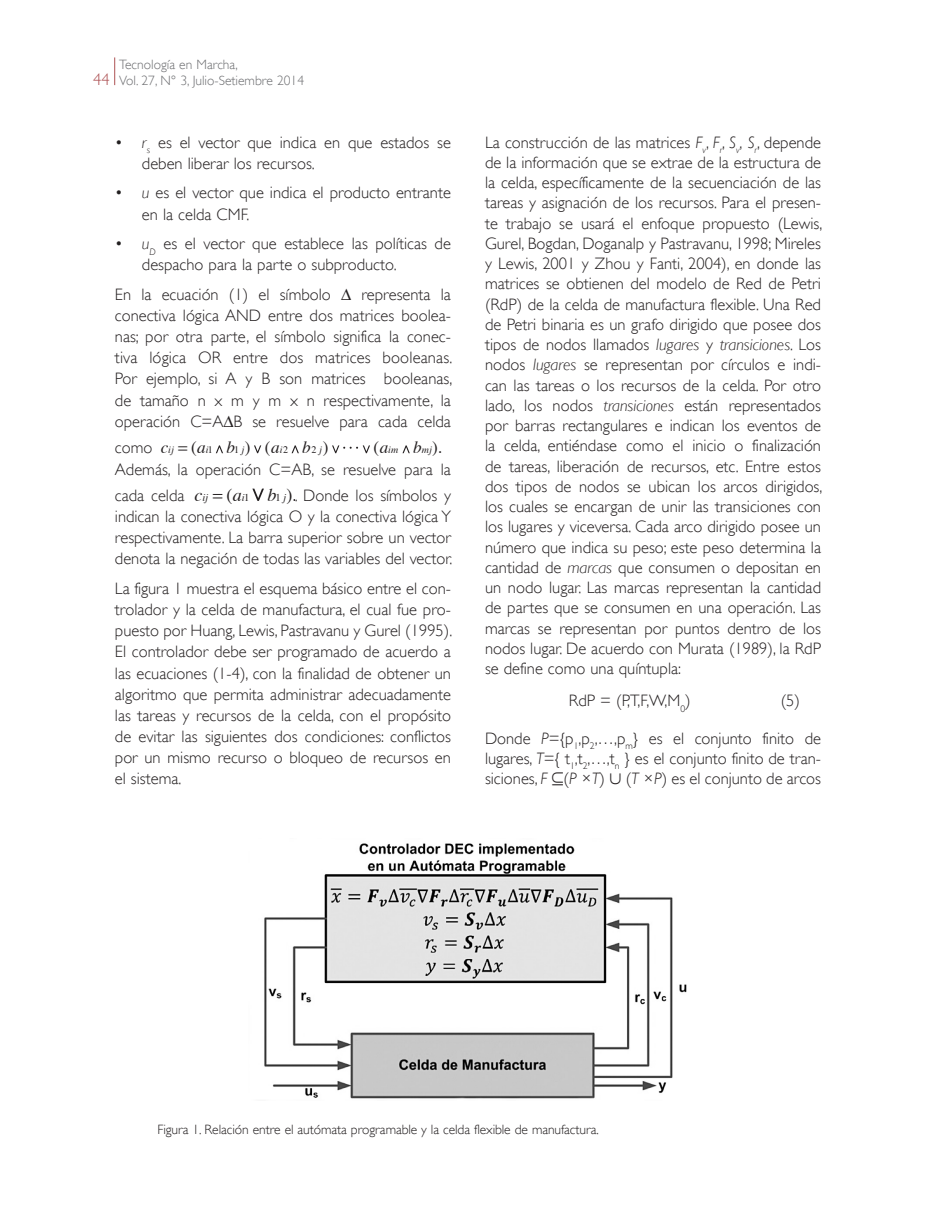
<style>
.page{position:relative;width:936px;height:1206px;background:#fff}
.page>*{position:absolute;margin:0;border:0;box-sizing:border-box;transform-origin:0 0}
._7_texto{font:300 16.5px/20.2px "Gill Sans";color:#231f20;text-align:justify}
.Escalonado{font:300 16.5px/21.1px "Gill Sans";color:#231f20}
._8_titulos_cuadros{font:300 13.5px "Gill Sans";letter-spacing:-.005em;color:#231f20}
.t1{font:300 13.5px/16.2px "Gill Sans";color:#6c6d70}
.t2{font:italic 10.5px "Times";color:#231f20}
.t3{font:italic 10.05px "Times";color:#231f20}
.s1{font-size:16.5px;color:#ad5153}
.s2{font-style:italic}
.s3{font-size:17.1px}
.s4{font-style:normal;font-size:17.1px}
.s5{font-style:normal}
.s6{font-size:18px}
.s7{font-style:normal;font-size:18px}
</style>
<div class="page">
<svg style="left:114px;top:57px;width:1px;height:28px"></svg>
<svg style="left:216px;top:445px;width:7px;height:8px"></svg>
<svg style="left:254px;top:445px;width:7px;height:8px"></svg>
<svg style="left:291px;top:445px;width:8px;height:8px"></svg>
<svg style="left:332px;top:445px;width:38px;height:8px"></svg>
<svg style="left:402px;top:445px;width:7px;height:8px"></svg>
<svg style="left:252px;top:488px;width:12px;height:13px"></svg>
<img style="left:264px;top:843px;width:422px;height:256px">
<p class="t1" style="left:93px;top:56px;width:212px;text-indent:26px">Tecnología en Marcha,<br><span class="s1">44</span> Vol. 27, N° 3, Julio-Setiembre 2014</p>
<p class="Escalonado" style="left:142px;top:131px;width:310px;text-indent:-27px">• <span class="s2">r</span><sub>s</sub> es el vector que indica en que estados se deben liberar los recursos.</p>
<p class="Escalonado" style="left:142px;top:182px;width:310px;text-indent:-27px">• <span class="s2">u</span> es el vector que indica el producto entrante en la celda CMF.</p>
<p class="Escalonado" style="left:142px;top:233px;width:310px;text-indent:-27px">• <span class="s2">u</span><sub>D</sub> es el vector que establece las políticas de despacho para la parte o subproducto.</p>
<p class="_7_texto" style="left:115px;top:284px;width:339px;line-height:21.1px">En la ecuación (1) el símbolo Δ representa la conectiva lógica AND entre dos matrices boolea&shy;nas; por otra parte, el símbolo significa la conec&shy;tiva lógica OR entre dos matrices booleanas.<br>Por ejemplo, si A y B son matrices booleanas, de tamaño n x m y m x n respectivamente, la operación C=AΔB se resuelve para cada celda</p>
<p class="_7_texto" style="left:115px;top:437px;width:39px">como</p>
<p class="t3" style="left:161px;top:441px;width:169px"><span class="s3">c</span>ij <span class="s4">(</span><span class="s3">a</span>i<span class="s5">1</span> <span class="s3">b</span><span class="s5">1</span> j<span class="s4">) (</span><span class="s3">a</span>i<span class="s5">2</span> <span class="s3">b</span><span class="s5">2</span> j<span class="s4">)</span></p>
<p class="t3" style="left:373px;top:441px;width:70px"><span class="s4">(</span><span class="s3">a</span>im <span class="s3">b</span>mj<span class="s4">).</span></p>
<p class="_7_texto" style="left:115px;top:455px;width:337px;line-height:26.4px">Además, la operación C=AB, se resuelve para la cada celda</p>
<p class="t2" style="left:194px;top:488px;width:104px"><span class="s6">c</span>ij <span class="s7">(</span><span class="s6">a</span>i<span class="s5">1</span> <span class="s6">b</span><span class="s5">1</span> j<span class="s7">).</span></p>
<p class="_7_texto" style="left:115px;top:484px;width:339px;line-height:21.1px;text-indent:180px">. Donde los símbolos y indican la conectiva lógica O y la conectiva lógica Y respectivamente. La barra superior sobre un vector denota la negación de todas las variables del vector.</p>
<p class="_7_texto" style="left:115px;top:577px;width:339px;line-height:21.1px">La figura 1 muestra el esquema básico entre el con&shy;trolador y la celda de manufactura, el cual fue pro&shy;puesto por Huang, Lewis, Pastravanu y Gurel (1995).<br>El controlador debe ser programado de acuerdo a las ecuaciones (1-4), con la finalidad de obtener un algoritmo que permita administrar adecuadamente las tareas y recursos de la celda, con el propósito de evitar las siguientes dos condiciones: conflictos por un mismo recurso o bloqueo de recursos en el sistema.</p>
<p class="_7_texto" style="left:485px;top:132px;width:339px">La construcción de las matrices <span class="s2">F</span><sub>v</sub>, <span class="s2">F</span><sub>r</sub>, <span class="s2">S</span><sub>v</sub>, <span class="s2">S</span><sub>r</sub>, depende de la información que se extrae de la estructura de la celda, específicamente de la secuenciación de las tareas y asignación de los recursos. Para el presen&shy;te trabajo se usará el enfoque propuesto (Lewis, Gurel, Bogdan, Doganalp y Pastravanu, 1998; Mireles y Lewis, 2001 y Zhou y Fanti, 2004), en donde las matrices se obtienen del modelo de Red de Petri (RdP) de la celda de manufactura flexible. Una Red de Petri binaria es un grafo dirigido que posee dos tipos de nodos llamados <span class="s2">lugares</span> y <span class="s2">transiciones</span>. Los nodos <span class="s2">lugares</span> se representan por círculos e indi&shy;can las tareas o los recursos de la celda. Por otro lado, los nodos <span class="s2">transiciones</span> están representados por barras rectangulares e indican los eventos de la celda, entiéndase como el inicio o finalización de tareas, liberación de recursos, etc. Entre estos dos tipos de nodos se ubican los arcos dirigidos, los cuales se encargan de unir las transiciones con los lugares y viceversa. Cada arco dirigido posee un número que indica su peso; este peso determina la cantidad de <span class="s2">marcas</span> que consumen o depositan en un nodo lugar. Las marcas representan la cantidad de partes que se consumen en una operación. Las marcas se representan por puntos dentro de los nodos lugar. De acuerdo con Murata (1989), la RdP se define como una quíntupla:</p>
<p class="_7_texto" style="left:568px;top:690px;width:123px">RdP = (P,T,F,W,M<sub>0</sub>)</p>
<p class="_7_texto" style="left:780px;top:690px;width:21px">(5)</p>
<p class="_7_texto" style="left:485px;top:727px;width:337px">Donde <span class="s2">P</span>={p<sub>1</sub>,p<sub>2</sub>,…,p<sub>m</sub>} es el conjunto finito de lugares, <span class="s2">T</span>={ t<sub>1</sub>,t<sub>2</sub>,…,t<sub>n</sub> } es el conjunto finito de tran&shy;siciones, <span class="s2">F</span> ⊆(<span class="s2">P</span> ×<span class="s2">T</span>) ∪ (<span class="s2">T</span> ×<span class="s2">P</span>) es el conjunto de arcos</p>
<p class="_8_titulos_cuadros" style="left:157px;top:1120px;width:442px">Figura 1. Relación entre el autómata programable y la celda flexible de manufactura.</p>
</div>
